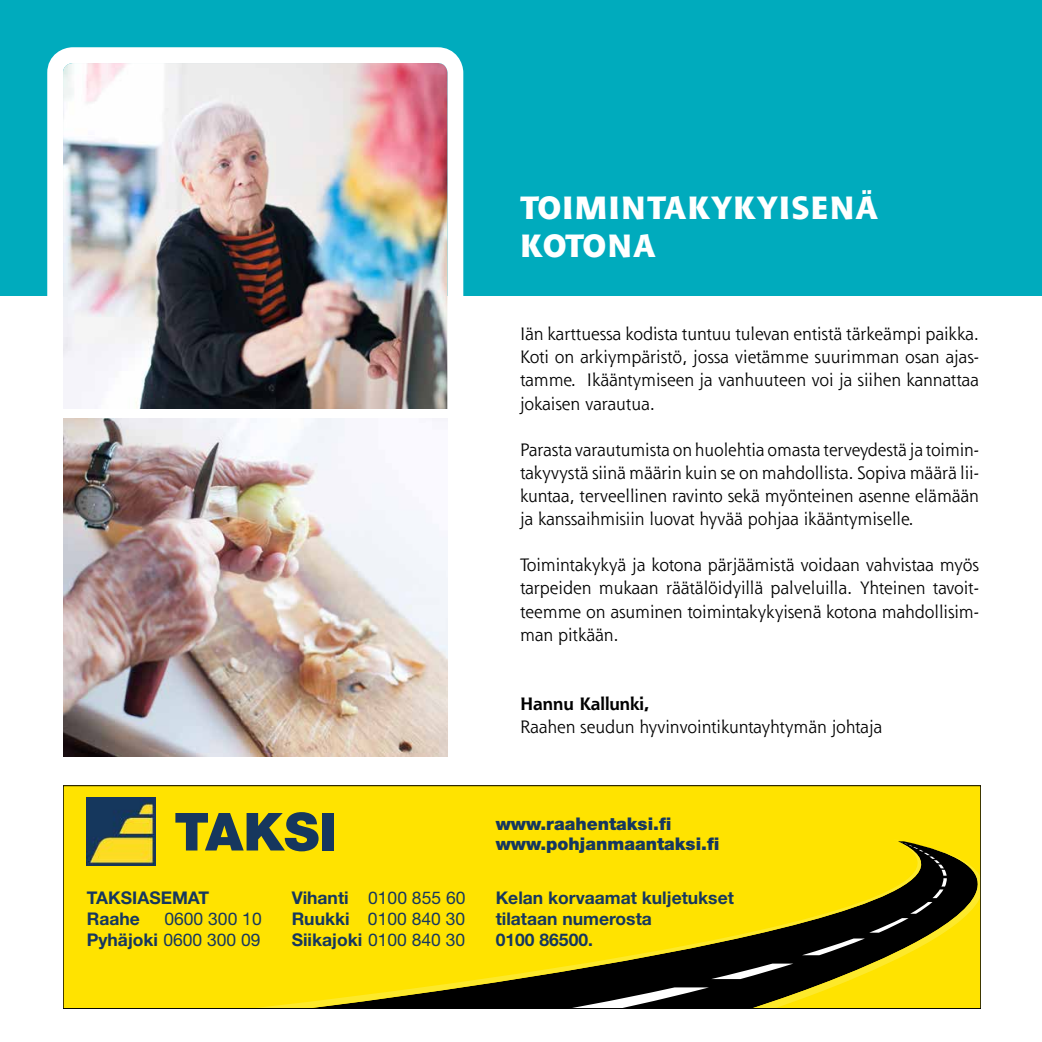
<style>
.page{position:relative;width:1042px;height:1042px;background:#fff}
.page>*{position:absolute;margin:0;border:0;box-sizing:border-box;transform-origin:0 0}
.t1{font:900 52.5px "Helvetica Neue LT Std";color:#16375e}
.t2{font:800 31.5px/37.8px "Shannon";letter-spacing:.03em;color:#fff}
.t3{font:17.5px/23.1px "Shannon";letter-spacing:-.005em;color:#000;text-align:justify}
.t4{font:17.5px/21px "Helvetica Neue LT Std";color:#16375e;text-align:right}
.t5{font:700 17.5px/21px "Helvetica Neue LT Std";color:#16375e}
.t6{font:900 17.5px "Helvetica Neue LT Std";color:#16375e}
.t7{font:700 17.5px "Shannon";letter-spacing:-.005em;color:#000}
.s1{font-weight:700}
</style>
<div class="page">
<div style="left:0;top:0;width:1042px;height:295px;background:#00abbd"></div>
<img style="left:39px;top:47px;width:432px;height:362px">
<img style="left:63px;top:419px;width:384px;height:337px">
<div style="left:63px;top:785px;width:918px;height:223px;background:#ffe300"></div>
<svg style="left:274px;top:967px;width:286px;height:39px"></svg>
<svg style="left:560px;top:840px;width:419px;height:166px"></svg>
<img style="left:87px;top:797px;width:68px;height:68px">
<div style="left:63px;top:785px;width:918px;height:223px;border:1px solid #000"></div>
<h1 class="t1" style="left:174px;top:800px;width:164px">TAKSI</h1>
<p class="t5" style="left:87px;top:887px;width:124px">TAKSIASEMAT<br>Raahe</p>
<p class="t4" style="left:87px;top:908px;width:176px">0600 300 10<br><span class="s1">Pyhäjoki</span> 0600 300 09</p>
<p class="t4" style="left:292px;top:887px;width:175px;text-align:justify"><span class="s1">Vihanti</span> 0100 855 60<br><span class="s1">Ruukki</span> 0100 840 30<br><span class="s1">Siikajoki</span> 0100 840 30</p>
<h2 class="t2" style="left:520px;top:189px;width:360px">TOIMINTAKYKYISENÄ<br>KOTONA</h2>
<p class="t3" style="left:520px;top:322px;width:460px">Iän karttuessa kodista tuntuu tulevan entistä tärkeämpi paikka.<br>Koti on arkiympäristö, jossa vietämme suurimman osan ajas&shy;tamme. Ikääntymiseen ja vanhuuteen voi ja siihen kannattaa jokaisen varautua.</p>
<p class="t3" style="left:520px;top:438px;width:460px">Parasta varautumista on huolehtia omasta terveydestä ja toimin&shy;takyvystä siinä määrin kuin se on mahdollista. Sopiva määrä lii&shy;kuntaa, terveellinen ravinto sekä myönteinen asenne elämään ja kanssaihmisiin luovat hyvää pohjaa ikääntymiselle.</p>
<p class="t3" style="left:520px;top:553px;width:460px">Toimintakykyä ja kotona pärjäämistä voidaan vahvistaa myös tarpeiden mukaan räätälöidyillä palveluilla. Yhteinen tavoit&shy;teemme on asuminen toimintakykyisenä kotona mahdollisim&shy;man pitkään.</p>
<p class="t7" style="left:520px;top:693px;width:132px">Hannu Kallunki,</p>
<p class="t3" style="left:520px;top:715px;width:364px">Raahen seudun hyvinvointikuntayhtymän johtaja</p>
<p class="t6" style="left:496px;top:814px;width:177px">www.raahentaksi.fi</p>
<p class="t6" style="left:496px;top:833px;width:225px">www.pohjanmaantaksi.fi</p>
<p class="t5" style="left:496px;top:887px;width:240px">Kelan korvaamat kuljetukset tilataan numerosta<br>0100 86500.</p>
</div>
